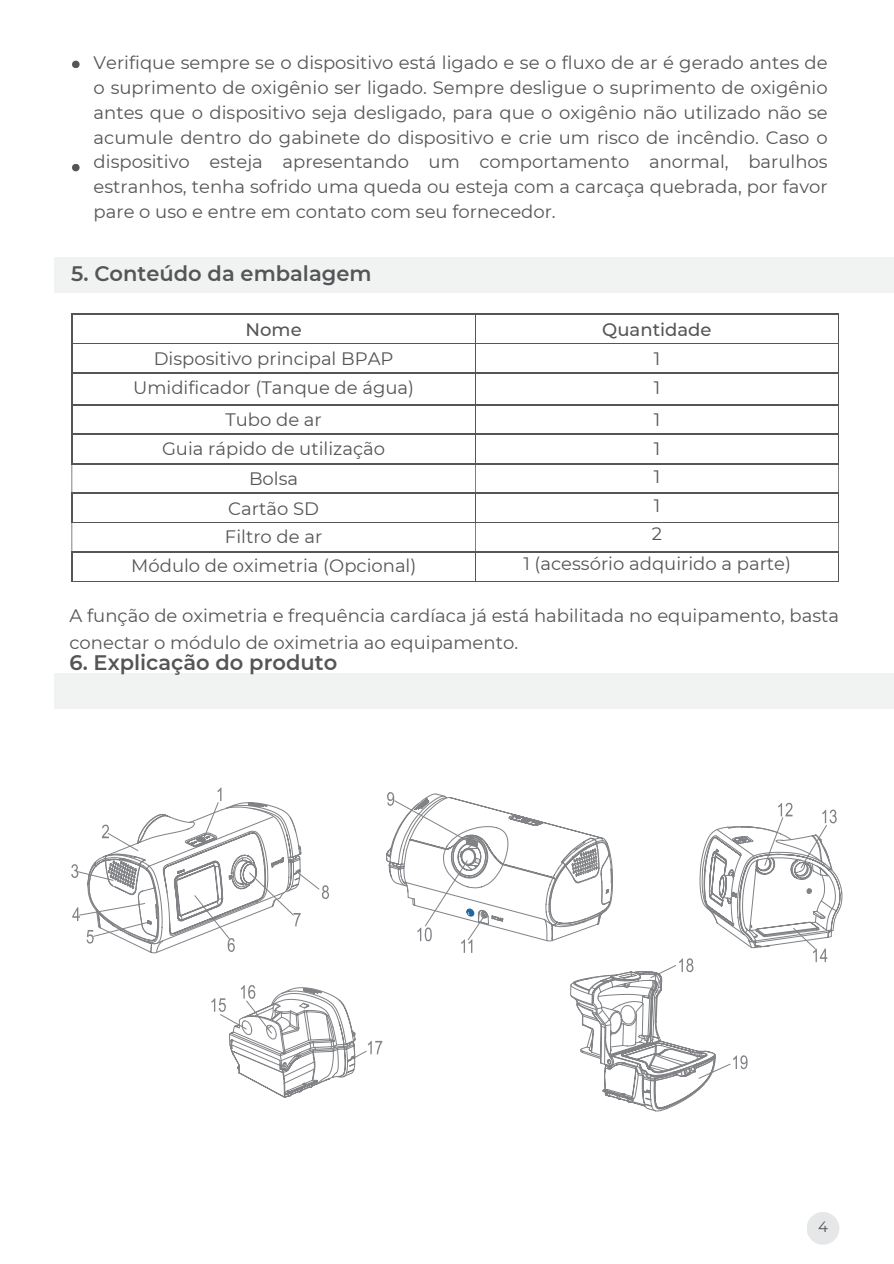
<style>
.page{position:relative;width:894px;height:1264px;background:#fff}
.page>*{position:absolute;margin:0;border:0;box-sizing:border-box;transform-origin:0 0}
.t1{font:600 21px "Montserrat";color:#555557}
.t2{font:18px/24.8px "Montserrat";color:#555557;text-align:justify}
.t3{font:500 18px/29.2px "Montserrat";color:#555557;text-align:center}
.t4{font:15px "Montserrat";color:#555557}
.s1{font-weight:400}
</style>
<div class="page">
<div style="left:72px;top:61px;width:8px;height:7px;background:#555557;border-radius:50%"></div>
<div style="left:72px;top:164px;width:8px;height:7px;background:#555557;border-radius:50%"></div>
<div style="left:54px;top:257px;width:839px;height:35px;background:#f1f2f2"></div>
<div style="left:54px;top:673px;width:839px;height:35px;background:#f1f2f2"></div>
<div style="left:806px;top:1211px;width:33px;height:33px;background:#e6e7e8;border-radius:50%"></div>
<svg style="left:71px;top:787px;width:771px;height:325px"></svg>
<hr style="left:71px;top:314px;width:404px;height:1px;background:#555557">
<hr style="left:475px;top:314px;width:363px;height:1px;background:#555557">
<hr style="left:71px;top:343px;width:404px;height:1px;background:#555557">
<svg style="left:71px;top:315px;width:1px;height:57px"></svg>
<hr style="left:475px;top:343px;width:363px;height:1px;background:#555557">
<svg style="left:475px;top:315px;width:1px;height:57px"></svg>
<hr style="left:71px;top:372px;width:404px;height:1px;background:#555557">
<hr style="left:71px;top:373px;width:1px;height:31px;background:#555557">
<hr style="left:475px;top:372px;width:363px;height:1px;background:#555557">
<hr style="left:475px;top:373px;width:1px;height:31px;background:#555557">
<hr style="left:837px;top:373px;width:1px;height:31px;background:#555557">
<hr style="left:71px;top:404px;width:404px;height:1px;background:#555557">
<hr style="left:475px;top:404px;width:363px;height:1px;background:#555557">
<hr style="left:71px;top:434px;width:404px;height:1px;background:#555557">
<hr style="left:475px;top:434px;width:363px;height:1px;background:#555557">
<hr style="left:71px;top:463px;width:404px;height:1px;background:#555557">
<hr style="left:475px;top:463px;width:363px;height:1px;background:#555557">
<hr style="left:71px;top:492px;width:404px;height:1px;background:#555557">
<hr style="left:475px;top:492px;width:363px;height:1px;background:#555557">
<hr style="left:71px;top:522px;width:404px;height:1px;background:#555557">
<hr style="left:475px;top:522px;width:363px;height:1px;background:#555557">
<hr style="left:71px;top:551px;width:404px;height:1px;background:#555557">
<svg style="left:71px;top:405px;width:1px;height:176px"></svg>
<hr style="left:475px;top:551px;width:363px;height:1px;background:#555557">
<svg style="left:475px;top:405px;width:1px;height:176px"></svg>
<hr style="left:71px;top:581px;width:404px;height:1px;background:#555557">
<hr style="left:475px;top:581px;width:363px;height:1px;background:#555557">
<h1 class="t2" style="left:94px;top:50px;width:735px">Verifique sempre se o dispositivo está ligado e se o fluxo de ar é gerado antes de o suprimento de oxigênio ser ligado. Sempre desligue o suprimento de oxigênio antes que o dispositivo seja desligado, para que o oxigênio não utilizado não se acumule dentro do gabinete do dispositivo e crie um risco de incêndio. Caso o dispositivo esteja apresentando um comportamento anormal, barulhos estranhos, tenha sofrido uma queda ou esteja com a carcaça quebrada, por favor pare o uso e entre em contato com seu fornecedor.</h1>
<p class="t1" style="left:71px;top:261px;width:302px">5. Conteúdo da embalagem</p>
<h2 class="t3" style="left:245px;top:314px;width:58px">Nome</h2>
<p class="t3" style="left:602px;top:314px;width:111px">Quantidade<br><span class="s1">1<br>1</span></p>
<p class="t2" style="left:653px;top:407px;width:8px">1</p>
<p class="t2" style="left:653px;top:436px;width:8px">1</p>
<p class="t2" style="left:653px;top:464px;width:8px">1</p>
<p class="t2" style="left:653px;top:493px;width:8px">1</p>
<p class="t2" style="left:651px;top:521px;width:12px">2</p>
<p class="t2" style="left:523px;top:551px;width:269px">1 (acessório adquirido a parte)</p>
<p class="t2" style="left:133px;top:344px;width:282px;line-height:29.2px;text-align:center">Dispositivo principal BPAP<br>Umidificador (Tanque de água)</p>
<p class="t2" style="left:225px;top:407px;width:98px">Tubo de ar</p>
<p class="t2" style="left:162px;top:436px;width:224px">Guia rápido de utilização</p>
<p class="t2" style="left:249px;top:466px;width:51px">Bolsa</p>
<p class="t2" style="left:228px;top:496px;width:92px">Cartão SD</p>
<p class="t2" style="left:225px;top:524px;width:99px">Filtro de ar</p>
<p class="t2" style="left:131px;top:553px;width:286px">Módulo de oximetria (Opcional)</p>
<p class="t2" style="left:69px;top:603px;width:771px">A função de oximetria e frequência cardíaca já está habilitada no equipamento, basta</p>
<p class="t2" style="left:69px;top:630px;width:450px">conectar o módulo de oximetria ao equipamento.</p>
<p class="t1" style="left:69px;top:649px;width:269px">6. Explicação do produto</p>
<p class="t4" style="left:817px;top:1217px;width:11px">4</p>
</div>
